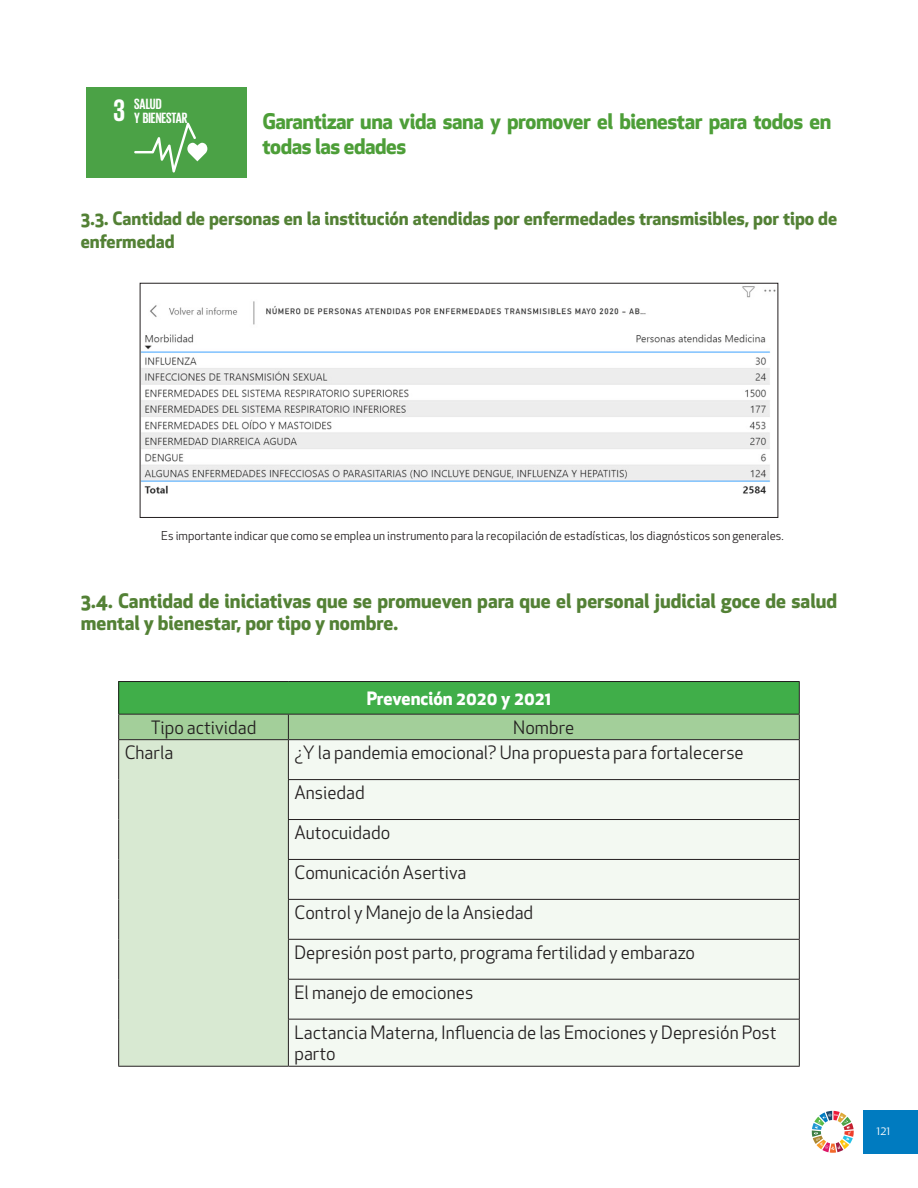
<style>
.page{position:relative;width:918px;height:1188px;background:#fff}
.page>*{position:absolute;margin:0;border:0;box-sizing:border-box;transform-origin:0 0}
.t1{font:700 31.65px "Giorgio Sans";color:#fff}
.t2{font:700 21px/25.2px "Apex New";letter-spacing:-.02em;color:#4d9e38}
.t3{font:700 19.5px/22.5px "Apex New";color:#538135}
.t4{font:18px/21.6px "Apex New";color:#231f20}
.t5{font:700 18px/22.5px "Apex New";color:#538135}
.t6{font:700 18px "Apex New";color:#fff}
.t7{font:700 15.15px "Giorgio Sans";color:#fff}
.t8{font:12px "Apex New";color:#231f20}
.t9{font:12px "Apex New";color:#fff}
</style>
<div class="page">
<div style="left:863px;top:1110px;width:55px;height:44px;background:#007bc0"></div>
<svg style="left:812px;top:1111px;width:42px;height:42px"></svg>
<div style="left:87px;top:87px;width:160px;height:91px;background:#4ba246"></div>
<svg style="left:134px;top:123px;width:73px;height:50px"></svg>
<img style="left:142px;top:286px;width:634px;height:208px">
<div style="left:140px;top:283px;width:638px;height:235px;border:1px solid #231f20"></div>
<div style="left:119px;top:682px;width:680px;height:32px;background:#40ae49"></div>
<div style="left:119px;top:740px;width:169px;height:326px;background:#d8e9d2"></div>
<div style="left:289px;top:740px;width:510px;height:326px;background:#f3f9f2"></div>
<hr style="left:288px;top:780px;width:1px;height:39px;background:#231f20">
<hr style="left:288px;top:860px;width:1px;height:39px;background:#231f20">
<hr style="left:288px;top:940px;width:1px;height:39px;background:#231f20">
<hr style="left:288px;top:1019px;width:1px;height:47px;background:#231f20">
<hr style="left:288px;top:740px;width:1px;height:39px;background:#231f20">
<hr style="left:288px;top:779px;width:512px;height:1px;background:#231f20">
<hr style="left:288px;top:819px;width:512px;height:1px;background:#231f20">
<hr style="left:288px;top:820px;width:1px;height:39px;background:#231f20">
<hr style="left:288px;top:859px;width:512px;height:1px;background:#231f20">
<hr style="left:288px;top:899px;width:512px;height:1px;background:#231f20">
<hr style="left:288px;top:900px;width:1px;height:39px;background:#231f20">
<hr style="left:288px;top:939px;width:512px;height:1px;background:#231f20">
<hr style="left:288px;top:979px;width:511px;height:1px;background:#231f20">
<hr style="left:288px;top:979px;width:1px;height:40px;background:#231f20">
<hr style="left:288px;top:1019px;width:511px;height:1px;background:#231f20">
<hr style="left:118px;top:681px;width:170px;height:1px;background:#231f20">
<hr style="left:118px;top:682px;width:1px;height:32px;background:#231f20">
<hr style="left:288px;top:681px;width:512px;height:1px;background:#231f20">
<hr style="left:799px;top:682px;width:1px;height:32px;background:#231f20">
<svg style="left:118px;top:714px;width:682px;height:26px;background:#9bc492"></svg>
<hr style="left:118px;top:740px;width:1px;height:40px;background:#231f20">
<hr style="left:118px;top:780px;width:1px;height:40px;background:#231f20">
<hr style="left:118px;top:820px;width:1px;height:39px;background:#231f20">
<hr style="left:118px;top:859px;width:1px;height:40px;background:#231f20">
<hr style="left:118px;top:899px;width:1px;height:40px;background:#231f20">
<hr style="left:118px;top:939px;width:1px;height:40px;background:#231f20">
<hr style="left:118px;top:979px;width:1px;height:40px;background:#231f20">
<hr style="left:118px;top:1019px;width:1px;height:47px;background:#231f20">
<hr style="left:799px;top:740px;width:1px;height:39px;background:#231f20">
<hr style="left:799px;top:780px;width:1px;height:39px;background:#231f20">
<hr style="left:799px;top:820px;width:1px;height:39px;background:#231f20">
<hr style="left:799px;top:860px;width:1px;height:39px;background:#231f20">
<hr style="left:799px;top:900px;width:1px;height:39px;background:#231f20">
<hr style="left:799px;top:940px;width:1px;height:39px;background:#231f20">
<hr style="left:799px;top:979px;width:1px;height:40px;background:#231f20">
<hr style="left:799px;top:1019px;width:1px;height:47px;background:#231f20">
<hr style="left:288px;top:1066px;width:512px;height:1px;background:#231f20">
<hr style="left:118px;top:1066px;width:170px;height:1px;background:#231f20">
<p class="t1" style="left:114px;top:94px;width:13px">3</p>
<p class="t7" style="left:134px;top:97px;width:29px">SALUD</p>
<p class="t7" style="left:134px;top:111px;width:55px">Y BIENESTAR</p>
<p class="t2" style="left:262px;top:108px;width:570px">Garantizar una vida sana y promover el bienestar para todos en todas las edades</p>
<p class="t5" style="left:81px;top:207px;width:758px">3.3. Cantidad de personas en la institución atendidas por enfermedades transmisibles, por tipo de enfermedad</p>
<p class="t8" style="left:161px;top:528px;width:624px">Es importante indicar que como se emplea un instrumento para la recopilación de estadísticas, los diagnósticos son generales.</p>
<p class="t3" style="left:81px;top:588px;width:758px">3.4. Cantidad de iniciativas que se promueven para que el personal judicial goce de salud mental y bienestar, por tipo y nombre.</p>
<p class="t6" style="left:367px;top:685px;width:186px">Prevención 2020 y 2021</p>
<p class="t4" style="left:151px;top:716px;width:107px">Tipo actividad</p>
<p class="t4" style="left:513px;top:716px;width:63px">Nombre</p>
<p class="t4" style="left:125px;top:742px;width:50px">Charla</p>
<p class="t4" style="left:294px;top:742px;width:451px">¿Y la pandemia emocional? Una propuesta para fortalecerse</p>
<p class="t4" style="left:294px;top:782px;width:72px">Ansiedad</p>
<p class="t4" style="left:294px;top:822px;width:97px">Autocuidado</p>
<p class="t4" style="left:294px;top:862px;width:173px">Comunicación Asertiva</p>
<p class="t4" style="left:294px;top:902px;width:240px">Control y Manejo de la Ansiedad</p>
<p class="t4" style="left:294px;top:941px;width:402px">Depresión post parto, programa fertilidad y embarazo</p>
<p class="t4" style="left:294px;top:981px;width:180px">El manejo de emociones</p>
<p class="t4" style="left:294px;top:1021px;width:484px">Lactancia Materna, Influencia de las Emociones y Depresión Post parto</p>
<p class="t9" style="left:877px;top:1123px;width:15px">121</p>
</div>
